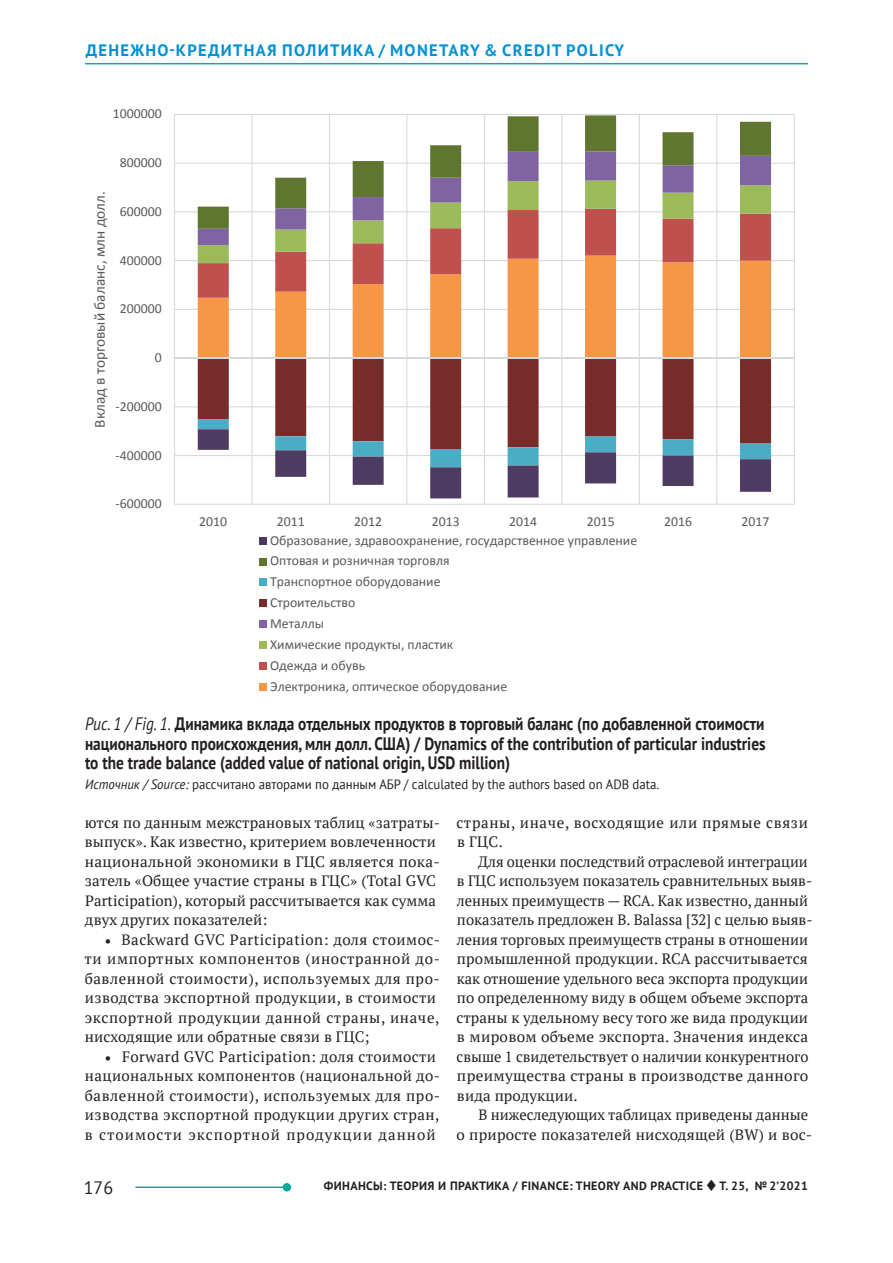
<style>
.page{position:relative;width:893px;height:1263px;background:#fff}
.page>*{position:absolute;margin:0;border:0;box-sizing:border-box;transform-origin:0 0}
.t1{font:700 18px/19.5px "PT Sans";color:#231f20;text-align:justify;scale:.85 1}
.t2{font:18px "PT Sans";color:#231f20}
.t3{font:700 16.5px "PT Sans";letter-spacing:.08em;color:#0090d6}
.t4{font:15.3px "Calibri";color:#595959}
.t5{font:15px/19.5px "PT Serif";letter-spacing:.01em;color:#231f20}
.t6{font:15px/19.5px "PT Serif";letter-spacing:.035em;color:#231f20}
.t7{font:15px/19.5px "PT Serif";letter-spacing:.03em;color:#231f20}
.t8{font:15px/19.5px "PT Serif";letter-spacing:.045em;color:#231f20}
.t9{font:13.8px/21px "Calibri";color:#595959}
.t10{font:13.5px "PT Sans";color:#231f20;scale:.95 1}
.t11{font:700 12px "PT Sans";letter-spacing:.03em;color:#231f20}
.s1{font-weight:400;font-style:italic}
.s2{font-style:italic}
.s3{font-family:"Minion Pro";font-size:16.5px}
</style>
<div class="page">
<hr style="left:85px;top:63px;width:723px;height:1px;background:#00afa6">
<hr style="left:135px;top:1186px;width:153px;height:2px;background:#00a99d">
<div style="left:283px;top:1183px;width:8px;height:8px;background:#00a99d;border-radius:50%"></div>
<hr style="left:174px;top:504px;width:620px;height:1px;background:#d9d9d9">
<hr style="left:174px;top:455px;width:620px;height:1px;background:#d9d9d9">
<hr style="left:174px;top:406px;width:620px;height:1px;background:#d9d9d9">
<hr style="left:174px;top:309px;width:620px;height:1px;background:#d9d9d9">
<hr style="left:174px;top:260px;width:620px;height:1px;background:#d9d9d9">
<hr style="left:174px;top:211px;width:620px;height:1px;background:#d9d9d9">
<hr style="left:174px;top:163px;width:620px;height:1px;background:#d9d9d9">
<hr style="left:174px;top:114px;width:620px;height:1px;background:#d9d9d9">
<hr style="left:174px;top:114px;width:1px;height:390px;background:#d9d9d9">
<hr style="left:251px;top:114px;width:2px;height:390px;background:#d9d9d9">
<hr style="left:329px;top:114px;width:1px;height:390px;background:#d9d9d9">
<hr style="left:406px;top:114px;width:1px;height:390px;background:#d9d9d9">
<hr style="left:484px;top:114px;width:1px;height:390px;background:#d9d9d9">
<hr style="left:561px;top:114px;width:1px;height:390px;background:#d9d9d9">
<hr style="left:639px;top:114px;width:1px;height:390px;background:#d9d9d9">
<hr style="left:716px;top:114px;width:1px;height:390px;background:#d9d9d9">
<hr style="left:794px;top:114px;width:1px;height:390px;background:#d9d9d9">
<svg style="left:198px;top:298px;width:573px;height:59px"></svg>
<svg style="left:198px;top:263px;width:573px;height:35px"></svg>
<svg style="left:198px;top:245px;width:573px;height:18px"></svg>
<svg style="left:198px;top:229px;width:573px;height:16px"></svg>
<svg style="left:198px;top:359px;width:573px;height:60px"></svg>
<svg style="left:198px;top:115px;width:573px;height:114px"></svg>
<svg style="left:198px;top:419px;width:573px;height:79px"></svg>
<hr style="left:174px;top:357px;width:620px;height:2px;background:#d9d9d9">
<div style="left:259px;top:537px;width:8px;height:7px;background:#4d3b62"></div>
<div style="left:259px;top:558px;width:8px;height:7px;background:#5f7530"></div>
<div style="left:259px;top:579px;width:8px;height:7px;background:#4bacc6"></div>
<div style="left:259px;top:600px;width:8px;height:7px;background:#772c2a"></div>
<div style="left:259px;top:621px;width:8px;height:7px;background:#8064a2"></div>
<div style="left:259px;top:641px;width:8px;height:8px;background:#9bbb59"></div>
<div style="left:259px;top:662px;width:8px;height:8px;background:#c0504d"></div>
<div style="left:259px;top:683px;width:8px;height:8px;background:#f79646"></div>
<p class="t3" style="left:86px;top:40px;width:540px">ДЕНЕЖНО-КРЕДИТНАЯ ПОЛИТИКА / MONETARY &amp; CREDIT POLICY</p>
<p class="t9" style="left:113px;top:103px;width:50px">1000000</p>
<p class="t9" style="left:120px;top:152px;width:43px">800000</p>
<p class="t4" style="left:90px;top:428px;width:238px;rotate:-90deg">Вклад в торговый баланс, млн долл.</p>
<p class="t9" style="left:120px;top:201px;width:43px">600000</p>
<p class="t9" style="left:120px;top:250px;width:43px">400000</p>
<p class="t9" style="left:120px;top:298px;width:43px">200000</p>
<p class="t9" style="left:155px;top:347px;width:8px">0</p>
<p class="t9" style="left:116px;top:396px;width:48px">‐200000</p>
<p class="t9" style="left:116px;top:444px;width:48px">‐400000</p>
<p class="t9" style="left:116px;top:493px;width:48px">‐600000</p>
<p class="t9" style="left:199px;top:511px;width:29px">2010</p>
<p class="t9" style="left:277px;top:511px;width:29px">2011</p>
<p class="t9" style="left:354px;top:511px;width:29px">2012</p>
<p class="t9" style="left:432px;top:511px;width:29px">2013</p>
<p class="t9" style="left:509px;top:511px;width:29px">2014</p>
<p class="t9" style="left:587px;top:511px;width:29px">2015</p>
<p class="t9" style="left:664px;top:511px;width:29px">2016</p>
<p class="t9" style="left:742px;top:511px;width:29px">2017</p>
<p class="t9" style="left:270px;top:529px;width:369px">Образование, здравоохранение, государственное управление<br>Оптовая и розничная торговля<br>Транспортное оборудование<br>Строительство<br>Металлы<br>Химические продукты, пластик<br>Одежда и обувь<br>Электроника, оптическое оборудование</p>
<p class="t1" style="left:85px;top:714px;width:802px"><span class="s1">Рис. 1 / Fig. 1.</span> Динамика вклада отдельных продуктов в торговый баланс (по добавленной стоимости национального происхождения, млн долл. США) / Dynamics of the contribution of particular industries to the trade balance (added value of national origin, USD million)</p>
<p class="t10" style="left:85px;top:775px;width:606px"><span class="s2">Источник / Source:</span> рассчитано авторами по данным АБР / calculated by the authors based on ADB data.</p>
<p class="t5" style="left:85px;top:813px;width:357px">ются по данным межстрановых таблиц «затраты&shy;выпуск». Как известно, критерием вовлеченности национальной экономики в ГЦС является пока&shy;затель «Общее участие страны в ГЦС» (Total GVC Participation), который рассчитывается как сумма двух других показателей:</p>
<p class="t6" style="left:85px;top:930px;width:357px;text-indent:20px"><span class="s3">•</span> Backward GVC Participation: доля стоимос&shy;ти импортных компонентов (иностранной до&shy;бавленной стоимости), используемых для про&shy;изводства экспортной продукции, в стоимости экспортной продукции данной страны, иначе, нисходящие или обратные связи в ГЦС;</p>
<p class="t7" style="left:85px;top:1047px;width:357px;text-indent:20px"><span class="s3">•</span> Forward GVC Participation: доля стоимости национальных компонентов (национальной до&shy;бавленной стоимости), используемых для про&shy;изводства экспортной продукции других стран, в стоимости экспортной продукции данной</p>
<p class="t8" style="left:457px;top:813px;width:353px">страны, иначе, восходящие или прямые связи в ГЦС.</p>
<p class="t5" style="left:457px;top:852px;width:358px;text-indent:22px">Для оценки последствий отраслевой интеграции в ГЦС используем показатель сравнительных выяв&shy;ленных преимуществ — RCA. Как известно, данный показатель предложен B. Balassa [32] с целью выяв&shy;ления торговых преимуществ страны в отношении промышленной продукции. RCA рассчитывается как отношение удельного веса экспорта продукции по определенному виду в общем объеме экспорта страны к удельному весу того же вида продукции в мировом объеме экспорта. Значения индекса свыше 1 свидетельствует о наличии конкурентного преимущества страны в производстве данного вида продукции.</p>
<p class="t5" style="left:457px;top:1105px;width:357px;text-align:right">В нижеследующих таблицах приведены данные<br>о приросте показателей нисходящей (BW) и вос-</p>
<p class="t2" style="left:84px;top:1176px;width:31px">176</p>
<p class="t11" style="left:324px;top:1178px;width:485px">ФИНАНСЫ: ТЕОРИЯ И ПРАКТИКА / FINANCE: THEORY AND PRACTICE ◆ Т. 25, № 2’2021</p>
</div>
